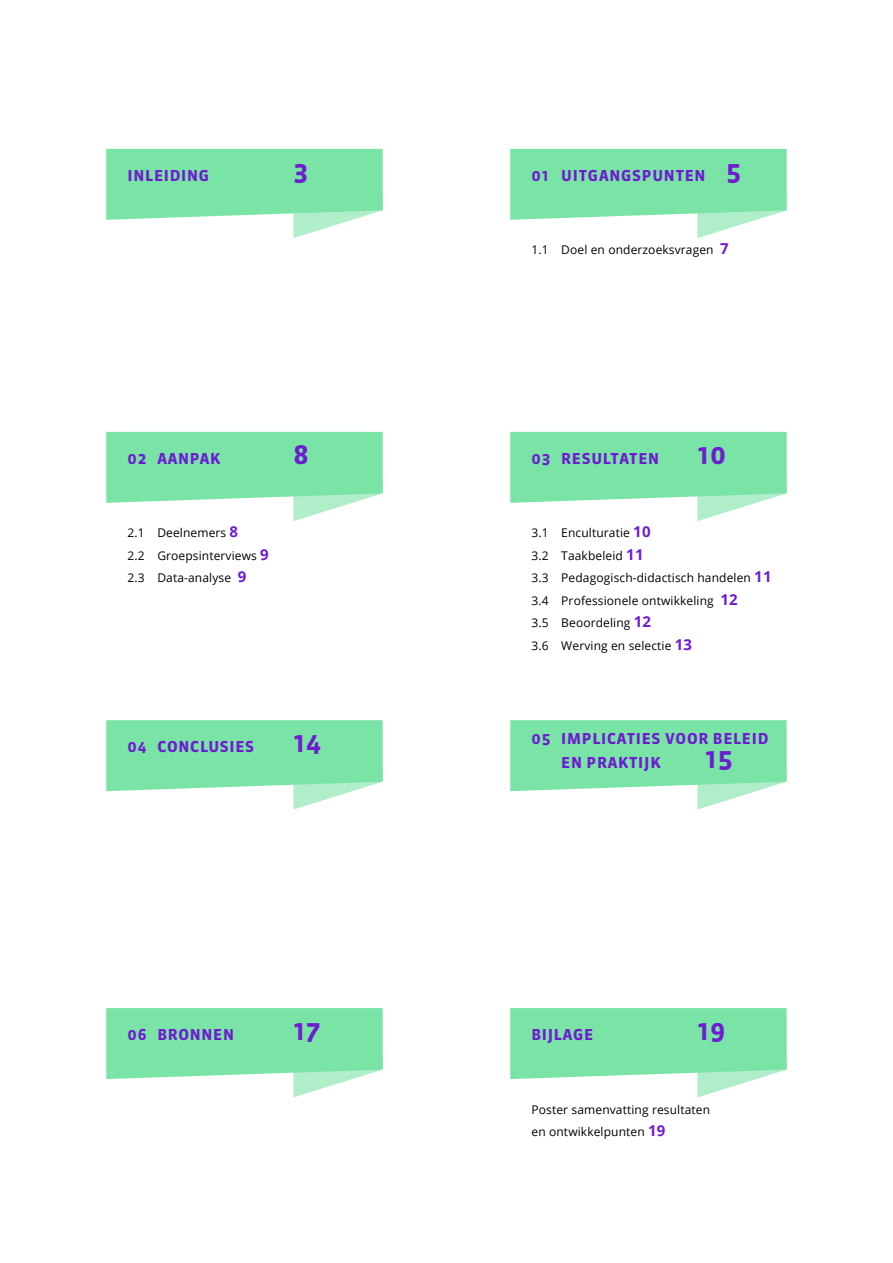
<style>
.page{position:relative;width:893px;height:1263px;background:#fff}
.page>*{position:absolute;margin:0;border:0;box-sizing:border-box;transform-origin:0 0}
.t1{font:700 25.5px "Sanuk";letter-spacing:.05em;color:#6e1cd1}
.t2{font:700 15px/24px "Sanuk";letter-spacing:.05em;color:#6e1cd1}
.t3{font:12px/22.5px "Open Sans";letter-spacing:.01em;color:#000}
.s1{font-size:25.5px}
.s2{font-weight:700;font-size:15px;color:#6e1cd1}
</style>
<div class="page">
<svg style="left:106px;top:149px;width:277px;height:89px"></svg>
<svg style="left:510px;top:149px;width:277px;height:89px"></svg>
<svg style="left:106px;top:720px;width:277px;height:89px"></svg>
<svg style="left:106px;top:1008px;width:277px;height:89px"></svg>
<svg style="left:510px;top:1008px;width:277px;height:89px"></svg>
<svg style="left:510px;top:720px;width:277px;height:89px"></svg>
<svg style="left:510px;top:432px;width:277px;height:89px"></svg>
<svg style="left:106px;top:432px;width:277px;height:89px"></svg>
<p class="t2" style="left:128px;top:163px;width:83px">INLEIDING</p>
<p class="t1" style="left:293px;top:156px;width:17px">3</p>
<p class="t2" style="left:531px;top:163px;width:211px">01 UITGANGSPUNTEN <span class="s1">5</span></p>
<p class="t2" style="left:128px;top:446px;width:94px">02 AANPAK</p>
<p class="t1" style="left:293px;top:439px;width:17px">8</p>
<p class="t3" style="left:128px;top:521px;width:112px">2.1 Deelnemers <span class="s2">8</span></p>
<p class="t3" style="left:128px;top:544px;width:143px">2.2 Groepsinterviews <span class="s2">9</span></p>
<p class="t3" style="left:128px;top:566px;width:120px">2.3 Data-analyse <span class="s2">9</span></p>
<p class="t3" style="left:531px;top:238px;width:199px">1.1 Doel en onderzoeksvragen <span class="s2">7</span></p>
<p class="t2" style="left:531px;top:446px;width:129px">03 RESULTATEN</p>
<p class="t1" style="left:697px;top:439px;width:30px">10</p>
<p class="t3" style="left:531px;top:521px;width:121px">3.1 Enculturatie <span class="s2">10</span></p>
<p class="t3" style="left:531px;top:544px;width:114px">3.2 Taakbeleid <span class="s2">11</span></p>
<p class="t3" style="left:531px;top:566px;width:242px">3.3 Pedagogisch-didactisch handelen <span class="s2">11</span></p>
<p class="t3" style="left:531px;top:589px;width:208px">3.4 Professionele ontwikkeling <span class="s2">12</span></p>
<p class="t3" style="left:531px;top:611px;width:121px">3.5 Beoordeling <span class="s2">12</span></p>
<p class="t3" style="left:531px;top:634px;width:162px">3.6 Werving en selectie <span class="s2">13</span></p>
<p class="t2" style="left:128px;top:735px;width:128px">04 CONCLUSIES</p>
<p class="t1" style="left:293px;top:727px;width:29px">14</p>
<p class="t2" style="left:561px;top:727px;width:209px;text-indent:-30px">05 IMPLICATIES VOOR BELEID<br>EN PRAKTIJK</p>
<p class="t1" style="left:705px;top:743px;width:29px">15</p>
<p class="t2" style="left:128px;top:1023px;width:108px">06 BRONNEN</p>
<p class="t1" style="left:293px;top:1015px;width:29px">17</p>
<p class="t2" style="left:531px;top:1023px;width:63px">BIJLAGE</p>
<p class="t1" style="left:697px;top:1015px;width:29px">19</p>
<p class="t3" style="left:531px;top:1098px;width:180px">Poster samenvatting resultaten en ontwikkelpunten <span class="s2">19</span></p>
</div>
